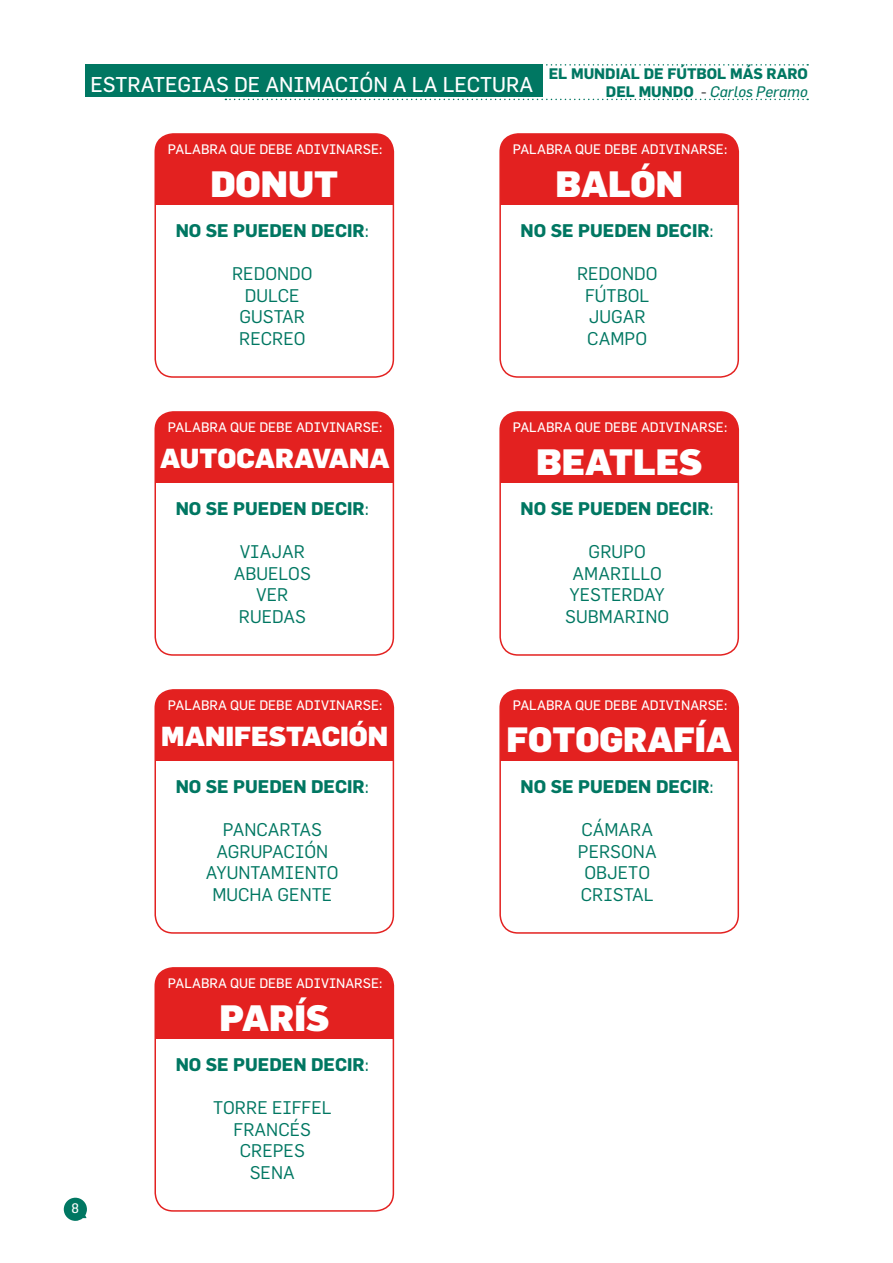
<style>
.page{position:relative;width:893px;height:1263px;background:#fff}
.page>*{position:absolute;margin:0;border:0;box-sizing:border-box;transform-origin:0 0}
.t1{font:900 36px "Flama";color:#fff}
.t2{font:900 34.5px "Flama";color:#fff}
.t3{font:900 27px "Flama";color:#fff}
.t4{font:21px "Flama";color:#fff}
.t5{font:18px/21.6px "Flama";color:#007762;text-align:center}
.t6{font:700 18px "Flama";letter-spacing:.185em;color:#007762}
.t7{font:700 15px/18px "Flama";color:#007762;text-align:right}
.t8{font:13.5px "Flama";letter-spacing:-.025em;color:#fff}
.s1{font-weight:400;color:#3e3d40}
.s2{font-weight:400;font-style:italic}
</style>
<div class="page">
<svg style="left:64px;top:1198px;width:23px;height:23px"></svg>
<div style="left:86px;top:65px;width:457px;height:32px;background:#007762"></div>
<svg style="left:225px;top:99px;width:583px;height:1px"></svg>
<svg style="left:225px;top:64px;width:583px;height:2px"></svg>
<div style="left:155px;top:134px;width:238px;height:71px;background:#e32120"></div>
<div style="left:154px;top:133px;width:240px;height:245px;border:2px solid #e32120;border-radius:18px"></div>
<div style="left:155px;top:412px;width:238px;height:71px;background:#e32120"></div>
<div style="left:154px;top:411px;width:240px;height:245px;border:2px solid #e32120;border-radius:18px"></div>
<div style="left:155px;top:690px;width:238px;height:71px;background:#e32120"></div>
<div style="left:154px;top:689px;width:240px;height:245px;border:2px solid #e32120;border-radius:18px"></div>
<div style="left:155px;top:968px;width:238px;height:71px;background:#e32120"></div>
<div style="left:154px;top:967px;width:240px;height:245px;border:2px solid #e32120;border-radius:18px"></div>
<div style="left:500px;top:134px;width:238px;height:71px;background:#e32120"></div>
<div style="left:499px;top:133px;width:240px;height:245px;border:2px solid #e32120;border-radius:18px"></div>
<div style="left:500px;top:412px;width:238px;height:71px;background:#e32120"></div>
<div style="left:499px;top:411px;width:240px;height:245px;border:2px solid #e32120;border-radius:18px"></div>
<div style="left:500px;top:690px;width:238px;height:71px;background:#e32120"></div>
<div style="left:499px;top:689px;width:240px;height:245px;border:2px solid #e32120;border-radius:18px"></div>
<p class="t4" style="left:90px;top:71px;width:444px">ESTRATEGIAS DE ANIMACIÓN A LA LECTURA</p>
<p class="t7" style="left:549px;top:64px;width:261px">EL MUNDIAL DE FÚTBOL MÁS RARO<br>DEL MUNDO <span class="s1">-</span> <span class="s2">Carlos Peramo</span></p>
<p class="t8" style="left:168px;top:141px;width:18px">PALABRA</p>
<p class="t8" style="left:230px;top:141px;width:39px">QUE DEBE</p>
<p class="t8" style="left:296px;top:141px;width:10px">ADIVINARSE</p>
<p class="t8" style="left:379px;top:141px;width:5px">:</p>
<h1 class="t1" style="left:210px;top:162px;width:129px">DONUT</h1>
<p class="t6" style="left:176px;top:219px;width:71px">NOSE PUEDEN</p>
<p class="t6" style="left:311px;top:219px;width:12px">DECIR</p>
<p class="t5" style="left:365px;top:219px;width:6px">:</p>
<p class="t5" style="left:232px;top:262px;width:80px">REDONDO</p>
<p class="t5" style="left:245px;top:284px;width:23px">DULCE</p>
<p class="t5" style="left:239px;top:306px;width:39px">GUSTAR</p>
<p class="t5" style="left:239px;top:327px;width:12px">RECREO</p>
<p class="t8" style="left:168px;top:419px;width:18px">PALABRA</p>
<p class="t8" style="left:230px;top:419px;width:39px">QUE DEBE</p>
<p class="t8" style="left:296px;top:419px;width:10px">ADIVINARSE</p>
<p class="t8" style="left:379px;top:419px;width:5px">:</p>
<h3 class="t3" style="left:160px;top:442px;width:231px">AUTOCARAVANA</h3>
<p class="t6" style="left:176px;top:497px;width:71px">NOSE PUEDEN</p>
<p class="t6" style="left:311px;top:497px;width:12px">DECIR</p>
<p class="t5" style="left:365px;top:497px;width:6px">:</p>
<p class="t5" style="left:234px;top:540px;width:77px">VIAJAR<br>ABUELOS<br>VER<br>RUEDAS</p>
<p class="t8" style="left:513px;top:141px;width:18px">PALABRA</p>
<p class="t8" style="left:575px;top:141px;width:39px">QUE DEBE</p>
<p class="t8" style="left:641px;top:141px;width:10px">ADIVINARSE</p>
<p class="t8" style="left:724px;top:141px;width:5px">:</p>
<h1 class="t1" style="left:555px;top:162px;width:129px">BALÓN</h1>
<p class="t6" style="left:521px;top:219px;width:71px">NOSE PUEDEN</p>
<p class="t6" style="left:656px;top:219px;width:12px">DECIR</p>
<p class="t5" style="left:710px;top:219px;width:6px">:</p>
<p class="t5" style="left:577px;top:262px;width:82px">REDONDO<br>FÚTBOL<br>JUGAR<br>CAMPO</p>
<p class="t8" style="left:513px;top:419px;width:18px">PALABRA</p>
<p class="t8" style="left:575px;top:419px;width:39px">QUE DEBE</p>
<p class="t8" style="left:641px;top:419px;width:10px">ADIVINARSE</p>
<p class="t8" style="left:724px;top:419px;width:5px">:</p>
<h1 class="t1" style="left:536px;top:440px;width:168px">BEATLES</h1>
<p class="t6" style="left:521px;top:497px;width:71px">NOSE PUEDEN</p>
<p class="t6" style="left:656px;top:497px;width:12px">DECIR</p>
<p class="t5" style="left:710px;top:497px;width:6px">:</p>
<p class="t5" style="left:565px;top:540px;width:105px">GRUPO<br>AMARILLO<br>YESTERDAY<br>SUBMARINO</p>
<p class="t8" style="left:72px;top:1200px;width:9px">8</p>
<p class="t8" style="left:168px;top:697px;width:18px">PALABRA</p>
<p class="t8" style="left:230px;top:697px;width:39px">QUE DEBE</p>
<p class="t8" style="left:296px;top:697px;width:10px">ADIVINARSE</p>
<p class="t8" style="left:379px;top:697px;width:5px">:</p>
<h3 class="t3" style="left:161px;top:720px;width:228px">MANIFESTACIÓN</h3>
<p class="t6" style="left:176px;top:775px;width:71px">NOSE PUEDEN</p>
<p class="t6" style="left:311px;top:775px;width:12px">DECIR</p>
<p class="t5" style="left:365px;top:775px;width:6px">:</p>
<p class="t5" style="left:206px;top:818px;width:134px">PANCARTAS<br>AGRUPACIÓN<br>AYUNTAMIENTO<br>MUCHA GENTE</p>
<p class="t8" style="left:168px;top:975px;width:18px">PALABRA</p>
<p class="t8" style="left:230px;top:975px;width:39px">QUE DEBE</p>
<p class="t8" style="left:296px;top:975px;width:10px">ADIVINARSE</p>
<p class="t8" style="left:379px;top:975px;width:5px">:</p>
<h1 class="t1" style="left:219px;top:995px;width:111px">PARÍS</h1>
<p class="t6" style="left:176px;top:1053px;width:71px">NOSE PUEDEN</p>
<p class="t6" style="left:311px;top:1053px;width:12px">DECIR</p>
<p class="t5" style="left:365px;top:1053px;width:6px">:</p>
<p class="t5" style="left:213px;top:1096px;width:120px">TORRE EIFFEL<br>FRANCÉS<br>CREPES<br>SENA</p>
<p class="t8" style="left:513px;top:697px;width:18px">PALABRA</p>
<p class="t8" style="left:575px;top:697px;width:39px">QUE DEBE</p>
<p class="t8" style="left:641px;top:697px;width:10px">ADIVINARSE</p>
<p class="t8" style="left:724px;top:697px;width:5px">:</p>
<h2 class="t2" style="left:506px;top:718px;width:227px">FOTOGRAFÍA</h2>
<p class="t6" style="left:521px;top:775px;width:71px">NOSE PUEDEN</p>
<p class="t6" style="left:656px;top:775px;width:12px">DECIR</p>
<p class="t5" style="left:710px;top:775px;width:6px">:</p>
<p class="t5" style="left:578px;top:818px;width:80px">CÁMARA<br>PERSONA<br>OBJETO<br>CRISTAL</p>
</div>
